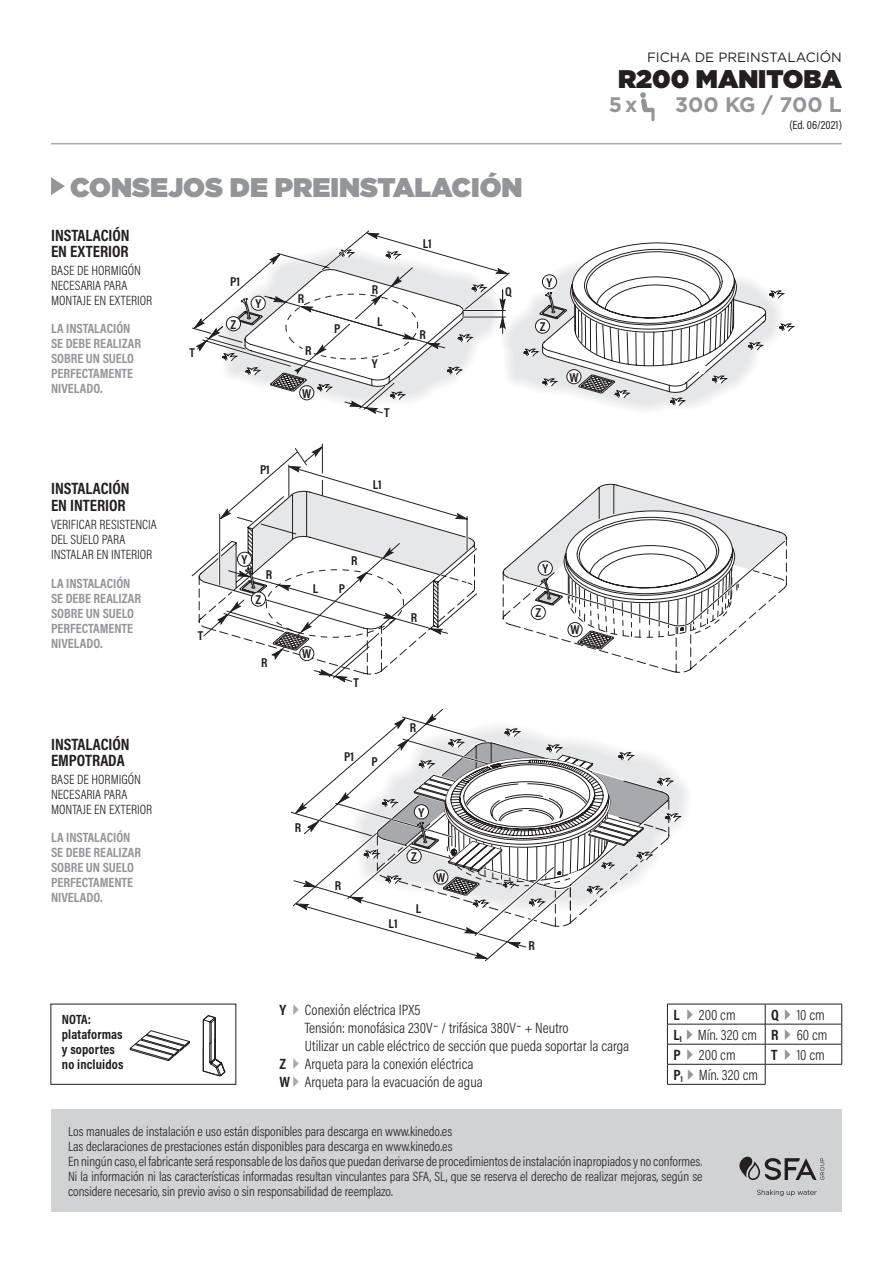
<style>
.page{position:relative;width:893px;height:1263px;background:#fff}
.page>*{position:absolute;margin:0;border:0;box-sizing:border-box;transform-origin:0 0}
.TITULOS{font:900 27px "Gotham";color:#939598}
.t1{font:900 25.5px "Gotham";color:#231f20}
.t2{font:700 21px "Gotham";color:#939598}
.t3{font:700 16.5px "Acumin Pro Cond";color:#231f20}
.t4{font:300 15px "Acumin Pro Cond";color:#231f20}
.t5{font:700 15px "Acumin Pro Cond";color:#231f20}
.texto_genérico{font:300 13.5px/15px "Acumin Pro Cond";color:#231f20}
.TITULOS-2{font:700 13.5px/15px "Acumin Pro Cond";color:#939598}
.TITULOS-3{font:300 13.5px/15px "Acumin Pro Cond";color:#231f20}
.t6{font:700 13.5px "Acumin Pro Cond";letter-spacing:.01em;color:#231f20}
.t7{font:13.5px "Gotham";color:#231f20}
.t8{font:700 12.9px "Acumin Pro Cond";color:#231f20}
.t9{font:12px "Acumin Pro Cond";color:#231f20}
.s1{font-weight:700}
</style>
<div class="page">
<svg style="left:129px;top:1030px;width:61px;height:32px"></svg>
<svg style="left:202px;top:1015px;width:24px;height:62px"></svg>
<svg style="left:51px;top:177px;width:14px;height:18px"></svg>
<hr style="left:667px;top:1004px;width:98px;height:1px;background:#231f20">
<hr style="left:765px;top:1004px;width:77px;height:1px;background:#231f20">
<hr style="left:667px;top:1024px;width:98px;height:1px;background:#231f20">
<hr style="left:765px;top:1024px;width:77px;height:1px;background:#231f20">
<hr style="left:667px;top:1044px;width:98px;height:1px;background:#231f20">
<hr style="left:765px;top:1044px;width:77px;height:1px;background:#231f20">
<svg style="left:841px;top:1004px;width:1px;height:60px"></svg>
<hr style="left:667px;top:1064px;width:98px;height:1px;background:#231f20">
<svg style="left:667px;top:1004px;width:1px;height:80px"></svg>
<hr style="left:765px;top:1064px;width:77px;height:1px;background:#231f20">
<svg style="left:765px;top:1004px;width:1px;height:80px"></svg>
<hr style="left:667px;top:1084px;width:98px;height:1px;background:#231f20">
<hr style="left:51px;top:143px;width:791px;height:1px;background:#a8a9ad">
<svg style="left:192px;top:230px;width:603px;height:184px"></svg>
<svg style="left:502px;top:483px;width:213px;height:190px"></svg>
<svg style="left:503px;top:484px;width:284px;height:165px"></svg>
<svg style="left:196px;top:444px;width:281px;height:238px"></svg>
<div style="left:251px;top:592px;width:15px;height:14px;background:#fff;border-radius:50%"></div>
<div style="left:251px;top:592px;width:15px;height:14px;border:1px solid #231f20;border-radius:50%"></div>
<div style="left:237px;top:552px;width:15px;height:14px;background:#fff;border-radius:50%"></div>
<div style="left:237px;top:552px;width:15px;height:14px;border:1px solid #231f20;border-radius:50%"></div>
<svg style="left:290px;top:709px;width:392px;height:253px"></svg>
<div style="left:51px;top:1110px;width:791px;height:102px;background:#d1d2d4"></div>
<svg style="left:757px;top:1189px;width:60px;height:7px"></svg>
<svg style="left:739px;top:1156px;width:85px;height:24px"></svg>
<svg style="left:640px;top:92px;width:14px;height:30px"></svg>
<p class="t7" style="left:647px;top:48px;width:196px">FICHA DE PREINSTALACIÓN</p>
<p class="t1" style="left:618px;top:61px;width:225px">R200 MANITOBA</p>
<p class="t2" style="left:609px;top:91px;width:30px">5x</p>
<p class="t2" style="left:675px;top:91px;width:168px">300 KG / 700 L</p>
<p class="TITULOS" style="left:70px;top:168px;width:454px">CONSEJOS DE PREINSTALACIÓN</p>
<p class="t3" style="left:51px;top:224px;width:80px">INSTALACIÓN</p>
<p class="t3" style="left:51px;top:240px;width:79px">EN EXTERIOR</p>
<p class="TITULOS-3" style="left:51px;top:263px;width:92px">BASE DE HORMIGÓN</p>
<p class="TITULOS-3" style="left:51px;top:278px;width:78px">NECESARIA PARA</p>
<p class="TITULOS-3" style="left:51px;top:293px;width:103px">MONTAJE EN EXTERIOR</p>
<p class="TITULOS-2" style="left:51px;top:321px;width:92px">LA INSTALACIÓN<br>SE DEBE REALIZAR<br>SOBRE UN SUELO<br>PERFECTAMENTE<br>NIVELADO.</p>
<p class="t8" style="left:189px;top:344px;width:7px">T</p>
<p class="t8" style="left:230px;top:273px;width:11px">P1</p>
<p class="t8" style="left:231px;top:316px;width:7px">Z</p>
<p class="t8" style="left:255px;top:295px;width:7px">Y</p>
<p class="t8" style="left:298px;top:290px;width:8px">R</p>
<p class="t8" style="left:305px;top:342px;width:8px">R</p>
<p class="t8" style="left:302px;top:385px;width:11px">W</p>
<p class="t8" style="left:334px;top:320px;width:8px">P</p>
<p class="t8" style="left:372px;top:281px;width:8px">R</p>
<p class="t8" style="left:377px;top:313px;width:7px">L</p>
<p class="t8" style="left:372px;top:355px;width:7px">Y</p>
<p class="t8" style="left:384px;top:404px;width:7px">T</p>
<p class="t8" style="left:423px;top:235px;width:10px">L1</p>
<p class="t8" style="left:419px;top:326px;width:8px">R</p>
<p class="t8" style="left:505px;top:283px;width:8px">Q</p>
<p class="t8" style="left:547px;top:274px;width:7px">Y</p>
<p class="t8" style="left:540px;top:318px;width:7px">Z</p>
<p class="t8" style="left:569px;top:369px;width:11px">W</p>
<p class="t3" style="left:51px;top:478px;width:80px">INSTALACIÓN</p>
<p class="t3" style="left:51px;top:494px;width:76px">EN INTERIOR</p>
<p class="TITULOS-3" style="left:51px;top:517px;width:107px">VERIFICAR RESISTENCIA<br>DEL SUELO PARA</p>
<p class="TITULOS-3" style="left:51px;top:547px;width:103px">INSTALAR EN INTERIOR</p>
<p class="TITULOS-2" style="left:51px;top:576px;width:92px">LA INSTALACIÓN<br>SE DEBE REALIZAR<br>SOBRE UN SUELO<br>PERFECTAMENTE<br>NIVELADO.</p>
<p class="t3" style="left:51px;top:733px;width:80px">INSTALACIÓN</p>
<p class="t3" style="left:51px;top:750px;width:75px">EMPOTRADA</p>
<p class="TITULOS-3" style="left:51px;top:771px;width:92px">BASE DE HORMIGÓN</p>
<p class="TITULOS-3" style="left:51px;top:786px;width:78px">NECESARIA PARA</p>
<p class="TITULOS-3" style="left:51px;top:801px;width:103px">MONTAJE EN EXTERIOR</p>
<p class="TITULOS-2" style="left:51px;top:829px;width:92px">LA INSTALACIÓN<br>SE DEBE REALIZAR<br>SOBRE UN SUELO<br>PERFECTAMENTE<br>NIVELADO.</p>
<p class="t8" style="left:198px;top:627px;width:7px">T</p>
<p class="t8" style="left:260px;top:461px;width:11px">P1</p>
<p class="t8" style="left:373px;top:476px;width:10px">L1</p>
<p class="t8" style="left:242px;top:551px;width:7px">Y</p>
<p class="t8" style="left:266px;top:566px;width:8px">R</p>
<p class="t8" style="left:256px;top:591px;width:7px">Z</p>
<p class="t8" style="left:261px;top:654px;width:8px">R</p>
<p class="t8" style="left:351px;top:552px;width:8px">R</p>
<p class="t8" style="left:313px;top:580px;width:7px">L</p>
<p class="t8" style="left:339px;top:580px;width:8px">P</p>
<p class="t8" style="left:302px;top:645px;width:11px">W</p>
<p class="t8" style="left:354px;top:674px;width:7px">T</p>
<p class="t8" style="left:344px;top:748px;width:11px">P1</p>
<p class="t8" style="left:372px;top:753px;width:8px">P</p>
<p class="t8" style="left:411px;top:609px;width:8px">R</p>
<p class="t8" style="left:410px;top:719px;width:8px">R</p>
<p class="t8" style="left:295px;top:819px;width:8px">R</p>
<p class="t8" style="left:335px;top:877px;width:8px">R</p>
<p class="t8" style="left:389px;top:915px;width:10px">L1</p>
<p class="t8" style="left:418px;top:804px;width:7px">Y</p>
<p class="t8" style="left:411px;top:848px;width:7px">Z</p>
<p class="t8" style="left:416px;top:900px;width:7px">L</p>
<p class="t8" style="left:436px;top:869px;width:11px">W</p>
<p class="t8" style="left:542px;top:560px;width:7px">Y</p>
<p class="t8" style="left:535px;top:604px;width:7px">Z</p>
<p class="t8" style="left:570px;top:621px;width:11px">W</p>
<p class="t8" style="left:529px;top:937px;width:8px">R</p>
<p class="t6" style="left:62px;top:1010px;width:31px">NOTA:</p>
<p class="t6" style="left:62px;top:1025px;width:62px">plataformas</p>
<p class="t6" style="left:62px;top:1040px;width:55px">y soportes</p>
<p class="t6" style="left:62px;top:1055px;width:63px">no incluidos</p>
<p class="t4" style="left:279px;top:1001px;width:143px"><span class="s1">Y</span> Conexión eléctrica IPX5</p>
<p class="t4" style="left:305px;top:1019px;width:265px">Tensión: monofásica 230V˜ / trifásica 380V˜ + Neutro</p>
<p class="t4" style="left:305px;top:1037px;width:326px">Utilizar un cable eléctrico de sección que pueda soportar la carga</p>
<p class="t5" style="left:279px;top:1054px;width:8px">Z</p>
<p class="t4" style="left:305px;top:1055px;width:170px">Arqueta para la conexión eléctrica</p>
<p class="t4" style="left:279px;top:1073px;width:205px"><span class="s1">W</span> Arqueta para la evacuación de agua</p>
<p class="t9" style="left:789px;top:117px;width:54px">(Ed. 06/2021)</p>
<p class="t5" style="left:673px;top:1005px;width:8px">L</p>
<p class="t4" style="left:699px;top:1005px;width:38px">200 cm</p>
<p class="t4" style="left:771px;top:1005px;width:55px"><span class="s1">Q</span> 10 cm</p>
<p class="t4" style="left:673px;top:1025px;width:85px"><span class="s1">L</span><sub>1</sub> Mín. 320 cm</p>
<p class="t4" style="left:771px;top:1025px;width:58px"><span class="s1">R</span> 60 cm</p>
<p class="t4" style="left:673px;top:1045px;width:64px"><span class="s1">P</span> 200 cm</p>
<p class="t5" style="left:771px;top:1045px;width:8px">T</p>
<p class="t4" style="left:797px;top:1045px;width:30px">10 cm</p>
<p class="t4" style="left:673px;top:1065px;width:86px"><span class="s1">P</span><sub>1</sub> Mín. 320 cm</p>
<p class="texto_genérico" style="left:68px;top:1123px;width:386px">Los manuales de instalación e uso están disponibles para descarga en www.kinedo.es</p>
<p class="texto_genérico" style="left:68px;top:1138px;width:386px">Las declaraciones de prestaciones están disponibles para descarga en www.kinedo.es</p>
<p class="texto_genérico" style="left:68px;top:1153px;width:636px">En ningún caso, el fabricante será responsable de los daños que puedan derivarse de procedimientos de instalación inapropiados y no conformes.</p>
<p class="texto_genérico" style="left:68px;top:1168px;width:636px">Ni la información ni las características informadas resultan vinculantes para SFA, SL, que se reserva el derecho de realizar mejoras, según se considere necesario, sin previo aviso o sin responsabilidad de reemplazo.</p>
</div>
